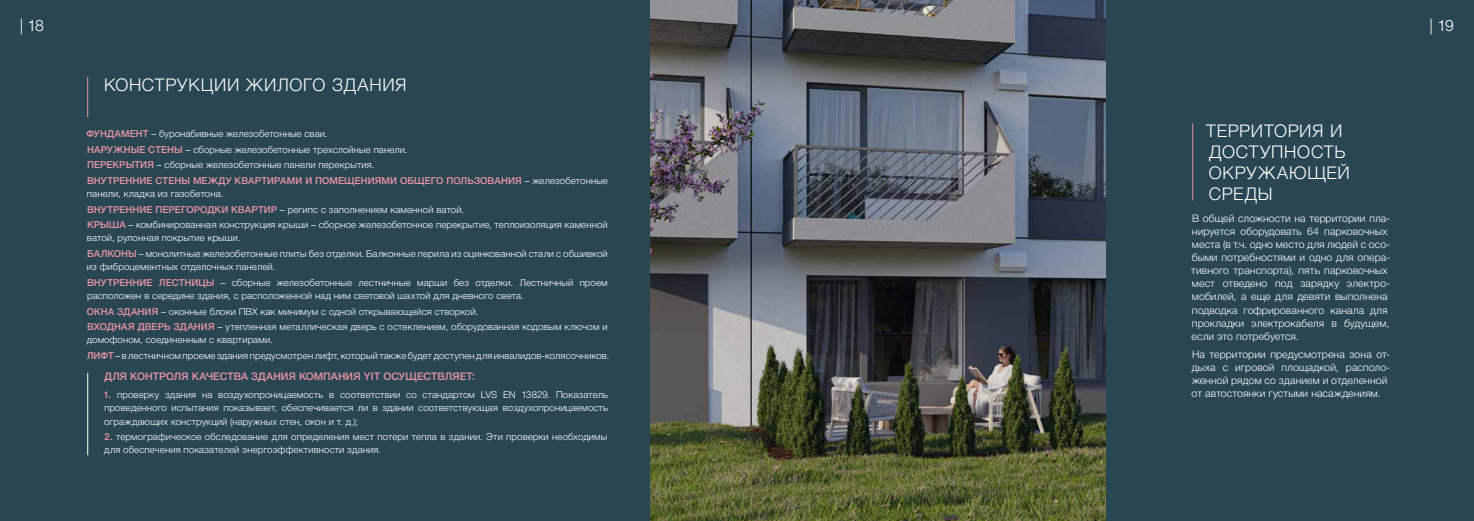
<style>
.page{position:relative;width:1474px;height:521px;background:#fff}
.page>*{position:absolute;margin:0;border:0;box-sizing:border-box;transform-origin:0 0}
.t1{font:300 17.5px/21px "Helvetica Neue Cyr";letter-spacing:.04em;color:#fff}
.t2{font:300 15.75px "Helvetica Neue Cyr";color:#fff}
.t3{font:300 10.5px/13.1px "Helvetica Neue Cyr";letter-spacing:.01em;color:#fff}
.t4{font:500 10.5px "Helvetica Neue Cyr";letter-spacing:.005em;color:#e994a5}
.t5{font:300 9.62px/15.6px "Helvetica Neue Cyr";letter-spacing:.015em;color:#fff}
.s1{font-weight:500;color:#e994a5}
</style>
<div class="page">
<div style="left:0;top:0;width:1473px;height:521px;background:#294753"></div>
<img style="left:650px;top:0;width:455px;height:521px">
<hr style="left:87px;top:77px;width:1px;height:40px;background:#e994a5">
<hr style="left:87px;top:373px;width:1px;height:82px;background:#fff">
<hr style="left:1192px;top:124px;width:1px;height:76px;background:#e994a5">
<h2 class="t2" style="left:20px;top:17px;width:26px">| 18</h2>
<h2 class="t2" style="left:1429px;top:17px;width:26px">| 19</h2>
<h1 class="t1" style="left:104px;top:74px;width:304px">КОНСТРУКЦИИ ЖИЛОГО ЗДАНИЯ</h1>
<p class="t5" style="left:86px;top:126px;width:523px"><span class="s1">ФУНДАМЕНТ</span> – буронабивные железобетонные сваи.<br><span class="s1">НАРУЖНЫЕ СТЕНЫ</span> – сборные железобетонные трехслойные панели.<br><span class="s1">ПЕРЕКРЫТИЯ</span> – сборные железобетонные панели перекрытия.<br><span class="s1">ВНУТРЕННИЕ СТЕНЫ МЕЖДУ КВАРТИРАМИ И ПОМЕЩЕНИЯМИ ОБЩЕГО ПОЛЬЗОВАНИЯ</span> – железобетонные</p>
<p class="t5" style="left:87px;top:186px;width:522px">панели, кладка из газобетона.<br><span class="s1">ВНУТРЕННИЕ ПЕРЕГОРОДКИ КВАРТИР</span> – регипс с заполнением каменной ватой.<br><span class="s1">КРЫША</span> – комбинированная конструкция крыши – сборное железобетонное перекрытие, теплоизоляция каменной</p>
<p class="t5" style="left:87px;top:230px;width:522px">ватой, рулонная покрытие крыши.<br><span class="s1">БАЛКОНЫ</span> – монолитные железобетонные плиты без отделки. Балконные перила из оцинкованной стали с обшивкой</p>
<p class="t5" style="left:87px;top:259px;width:522px">из фиброцементных отделочных панелей.<br><span class="s1">ВНУТРЕННИЕ ЛЕСТНИЦЫ</span> – сборные железобетонные лестничные марши без отделки. Лестничный проем</p>
<p class="t5" style="left:87px;top:288px;width:522px">расположен в середине здания, с расположенной над ним световой шахтой для дневного света.<br><span class="s1">ОКНА ЗДАНИЯ</span> – оконные блоки ПВХ как минимум с одной открывающейся створкой.<br><span class="s1">ВХОДНАЯ ДВЕРЬ ЗДАНИЯ</span> – утепленная металлическая дверь с остеклением, оборудованная кодовым ключом и</p>
<p class="t5" style="left:87px;top:332px;width:524px">домофоном, соединенным с квартирами.<br><span class="s1">ЛИФТ</span> – в лестничном проеме здания предусмотрен лифт, который также будет доступен для инвалидов--колясочников.</p>
<p class="t4" style="left:104px;top:371px;width:372px">ДЛЯ КОНТРОЛЯ КАЧЕСТВА ЗДАНИЯ КОМПАНИЯ YIT ОСУЩЕСТВЛЯЕТ:</p>
<p class="t5" style="left:104px;top:388px;width:506px;line-height:13.1px;text-align:justify"><span class="s1">1.</span> проверку здания на воздухопроницаемость в соответствии со стандартом LVS EN 13829. Показатель проведенного испытания показывает, обеспечивается ли в здании соответствующая воздухопроницаемость ограждающих конструкций (наружных стен, окон и т. д.);</p>
<p class="t5" style="left:104px;top:430px;width:504px;line-height:13.1px"><span class="s1">2.</span> термографическое обследование для определения мест потери тепла в здании. Эти проверки необходимы для обеспечения показателей энергоэффективности здания.</p>
<h1 class="t1" style="left:1206px;top:121px;width:145px">ТЕРРИТОРИЯ И<br>ДОСТУПНОСТЬ<br>ОКРУЖАЮЩЕЙ<br>СРЕДЫ</h1>
<p class="t3" style="left:1191px;top:211px;width:200px">В общей сложности на территории пла&shy;нируется оборудовать 64 парковочных места (в т.ч. одно место для людей с осо&shy;быми потребностями и одно для опера&shy;тивного транспорта), пять парковочных мест отведено под зарядку электро&shy;мобилей, а еще для девяти выполнена подводка гофрированного канала для прокладки электрокабеля в будущем, если это потребуется.</p>
<p class="t3" style="left:1191px;top:348px;width:200px">На территории предусмотрена зона от&shy;дыха с игровой площадкой, располо&shy;женной рядом со зданием и отделенной от автостоянки густыми насаждениям.</p>
</div>
